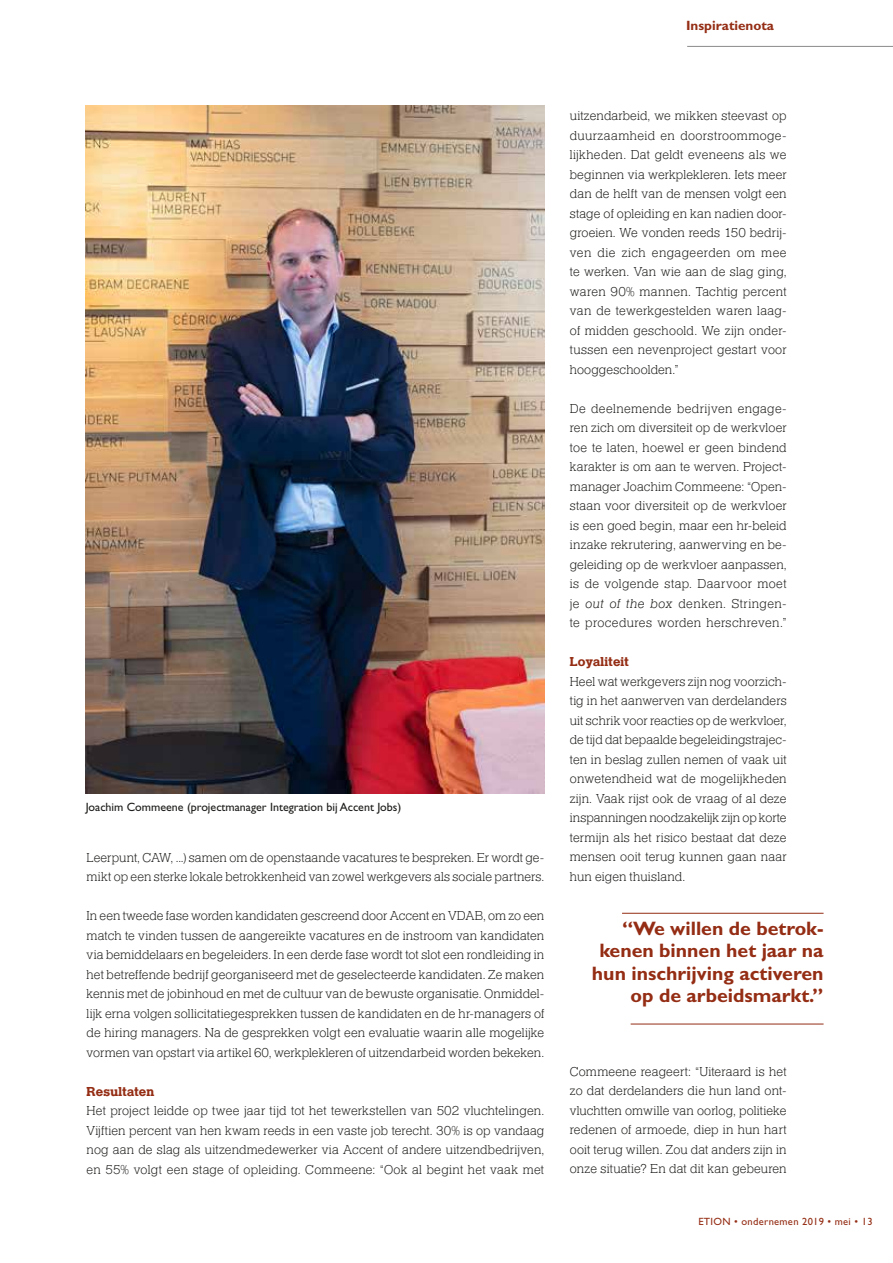
<style>
.page{position:relative;width:893px;height:1263px;background:#fff}
.page>*{position:absolute;margin:0;border:0;box-sizing:border-box;transform-origin:0 0}
.t1{font:700 19.5px/22.5px "Gill Sans Std";color:#942d14;text-align:right}
.t2{font:300 13.5px/19.5px "Helserif";letter-spacing:.01em;color:#1d1d1b;text-align:justify}
.t3{font:700 13.5px "Helserif";letter-spacing:.01em;color:#942d14}
.t4{font:700 13.5px "Gill Sans Std";color:#942d14}
.t5{font:12px "Gill Sans Std";color:#1d1d1b}
.t6{font:10.5px "Gill Sans Std";letter-spacing:.03em;color:#942d14}
.s1{font-style:italic}
</style>
<div class="page">
<hr style="left:687px;top:46px;width:206px;height:1px;background:#8b8a8c">
<hr style="left:622px;top:913px;width:201px;height:1px;background:#942d14">
<hr style="left:631px;top:1024px;width:192px;height:1px;background:#942d14">
<img style="left:86px;top:106px;width:458px;height:687px">
<p class="t4" style="left:686px;top:18px;width:90px">Inspiratienota</p>
<p class="t5" style="left:86px;top:800px;width:317px">Joachim Commeene (projectmanager Integration bij Accent Jobs)</p>
<p class="t2" style="left:87px;top:848px;width:459px">Leerpunt, CAW, ...) samen om de openstaande vacatures te bespreken. Er wordt ge&shy;mikt op een sterke lokale betrokkenheid van zowel werkgevers als sociale partners.</p>
<p class="t2" style="left:87px;top:906px;width:459px">In een tweede fase worden kandidaten gescreend door Accent en VDAB, om zo een match te vinden tussen de aangereikte vacatures en de instroom van kandidaten via bemiddelaars en begeleiders. In een derde fase wordt tot slot een rondleiding in het betreffende bedrijf georganiseerd met de geselecteerde kandidaten. Ze maken kennis met de jobinhoud en met de cultuur van de bewuste organisatie. Onmiddel&shy;lijk erna volgen sollicitatiegesprekken tussen de kandidaten en de hr-managers of de hiring managers. Na de gesprekken volgt een evaluatie waarin alle mogelijke vormen van opstart via artikel 60, werkplekleren of uitzendarbeid worden bekeken.</p>
<p class="t3" style="left:87px;top:1083px;width:69px">Resultaten</p>
<p class="t2" style="left:87px;top:1101px;width:459px">Het project leidde op twee jaar tijd tot het tewerkstellen van 502 vluchtelingen.<br>Vijftien percent van hen kwam reeds in een vaste job terecht. 30% is op vandaag nog aan de slag als uitzendmedewerker via Accent of andere uitzendbedrijven, en 55% volgt een stage of opleiding. Commeene: “Ook al begint het vaak met</p>
<p class="t2" style="left:570px;top:107px;width:218px">uitzendarbeid, we mikken steevast op duurzaamheid en doorstroommoge&shy;lijkheden. Dat geldt eveneens als we beginnen via werkplekleren. Iets meer dan de helft van de mensen volgt een stage of opleiding en kan nadien door&shy;groeien. We vonden reeds 150 bedrij&shy;ven die zich engageerden om mee te werken. Van wie aan de slag ging, waren 90% mannen. Tachtig percent van de tewerkgestelden waren laag&shy;of midden geschoold. We zijn onder&shy;tussen een nevenproject gestart voor hooggeschoolden.”</p>
<p class="t2" style="left:570px;top:399px;width:218px">De deelnemende bedrijven engage&shy;ren zich om diversiteit op de werkvloer toe te laten, hoewel er geen bindend karakter is om aan te werven. Project&shy;manager Joachim Commeene: “Open&shy;staan voor diversiteit op de werkvloer is een goed begin, maar een hr-beleid inzake rekrutering, aanwerving en be&shy;geleiding op de werkvloer aanpassen, is de volgende stap. Daarvoor moet je <span class="s1">out of the box</span> denken. Stringen&shy;te procedures worden herschreven.”</p>
<p class="t3" style="left:570px;top:654px;width:61px">Loyaliteit</p>
<p class="t2" style="left:570px;top:672px;width:218px">Heel wat werkgevers zijn nog voorzich&shy;tig in het aanwerven van derdelanders uit schrik voor reacties op de werkvloer, de tijd dat bepaalde begeleidingstrajec&shy;ten in beslag zullen nemen of vaak uit onwetendheid wat de mogelijkheden zijn. Vaak rijst ook de vraag of al deze inspanningen noodzakelijk zijn op korte termijn als het risico bestaat dat deze mensen ooit terug kunnen gaan naar hun eigen thuisland.</p>
<h1 class="t1" style="left:592px;top:917px;width:233px">“We willen de betrok&shy;kenen binnen het jaar na hun inschrijving activeren op de arbeidsmarkt.”</h1>
<p class="t2" style="left:570px;top:1062px;width:218px">Commeene reageert: “Uiteraard is het zo dat derdelanders die hun land ont&shy;vluchtten omwille van oorlog, politieke redenen of armoede, diep in hun hart ooit terug willen. Zou dat anders zijn in onze situatie? En dat dit kan gebeuren</p>
<p class="t6" style="left:698px;top:1215px;width:176px">ETION • ondernemen 2019 • mei • 13</p>
</div>
